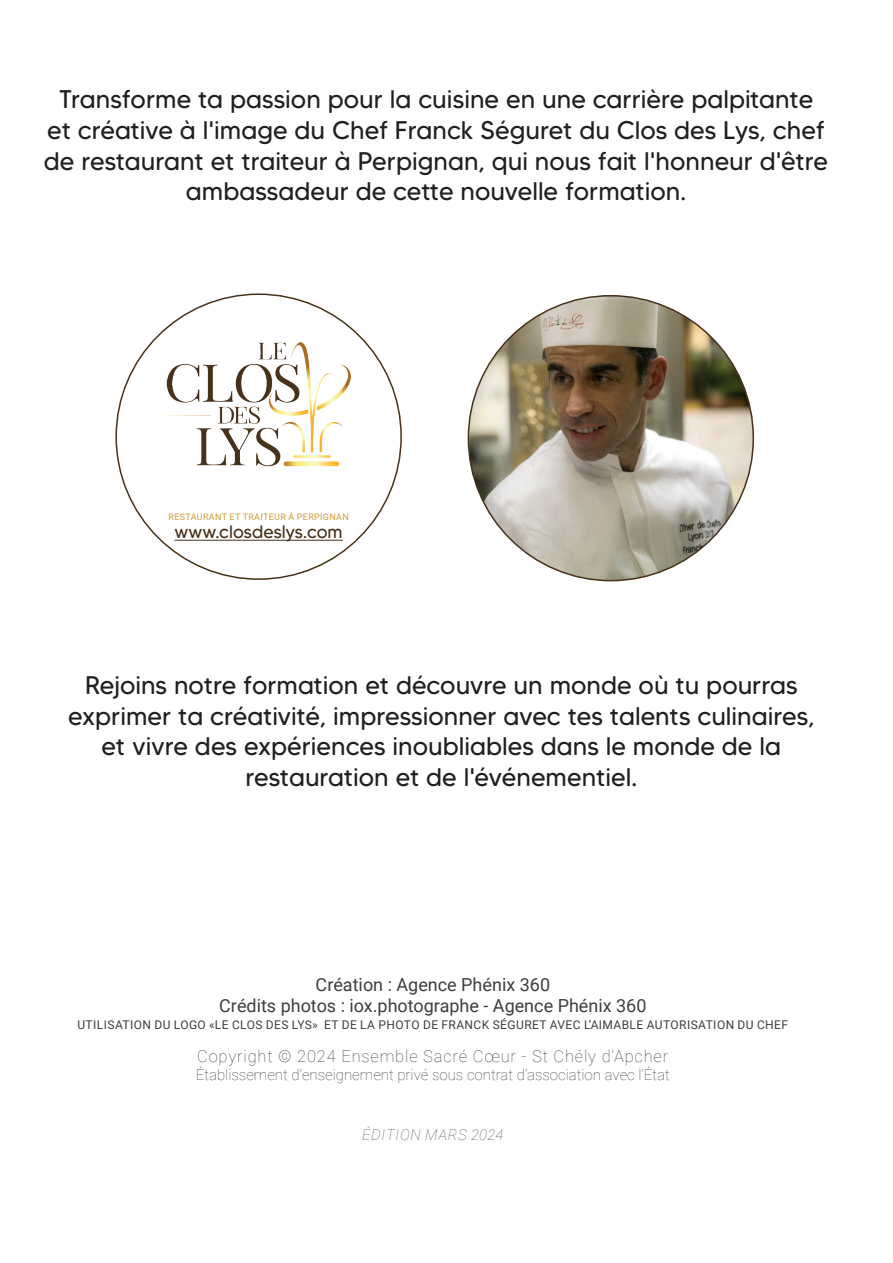
<style>
.page{position:relative;width:893px;height:1263px;background:#fff}
.page>*{position:absolute;margin:0;border:0;box-sizing:border-box;transform-origin:0 0}
.t1{font:25.5px/30.6px "MADE Tommy Soft";color:#231f20;text-align:center}
.t2{font:18px/21.6px "Roboto";color:#3e3e3f;text-align:center}
.t3{font:18px "MADE Tommy Soft";color:#47311a}
.t4{font:100 16.5px "Roboto";letter-spacing:.05em;color:#3e3e3f}
.t5{font:100 15px "Roboto";color:#3e3e3f}
.t6{font:italic 100 15px "Roboto";letter-spacing:.045em;color:#57585a}
.t7{font:12px "Roboto";letter-spacing:.035em;color:#3e3e3f}
.t8{font:9px "Roboto";letter-spacing:.035em;color:#d09c37}
</style>
<div class="page">
<img style="left:469px;top:296px;width:284px;height:285px">
<img style="left:167px;top:343px;width:184px;height:123px">
<hr style="left:174px;top:540px;width:169px;height:1px;background:#47311a">
<p class="t1" style="left:44px;top:84px;width:786px">Transforme ta passion pour la cuisine en une carrière palpitante et créative à l'image du Chef Franck Séguret du Clos des Lys, chef de restaurant et traiteur à Perpignan, qui nous fait l'honneur d'être ambassadeur de cette nouvelle formation.</p>
<p class="t8" style="left:169px;top:511px;width:182px">RESTAURANT ET TRAITEUR À PERPIGNAN</p>
<p class="t3" style="left:174px;top:521px;width:170px">www.closdeslys.com</p>
<p class="t1" style="left:68px;top:670px;width:748px">Rejoins notre formation et découvre un monde où tu pourras exprimer ta créativité, impressionner avec tes talents culinaires, et vivre des expériences inoubliables dans le monde de la restauration et de l'événementiel.</p>
<p class="t2" style="left:219px;top:973px;width:429px">Création : Agence Phénix 360<br>Crédits photos : iox.photographe - Agence Phénix 360</p>
<p class="t7" style="left:77px;top:1017px;width:712px">UTILISATION DU LOGO «LE CLOS DES LYS» ET DE LA PHOTO DE FRANCK SÉGURET AVEC L’AIMABLE AUTORISATION DU CHEF</p>
<p class="t4" style="left:197px;top:1044px;width:472px">Copyright © 2024 Ensemble Sacré Cœur - St Chély d’Apcher</p>
<p class="t5" style="left:196px;top:1064px;width:475px">Établissement d’enseignement privé sous contrat d’association avec l’État</p>
<p class="t6" style="left:362px;top:1124px;width:143px">ÉDITION MARS 2024</p>
</div>
